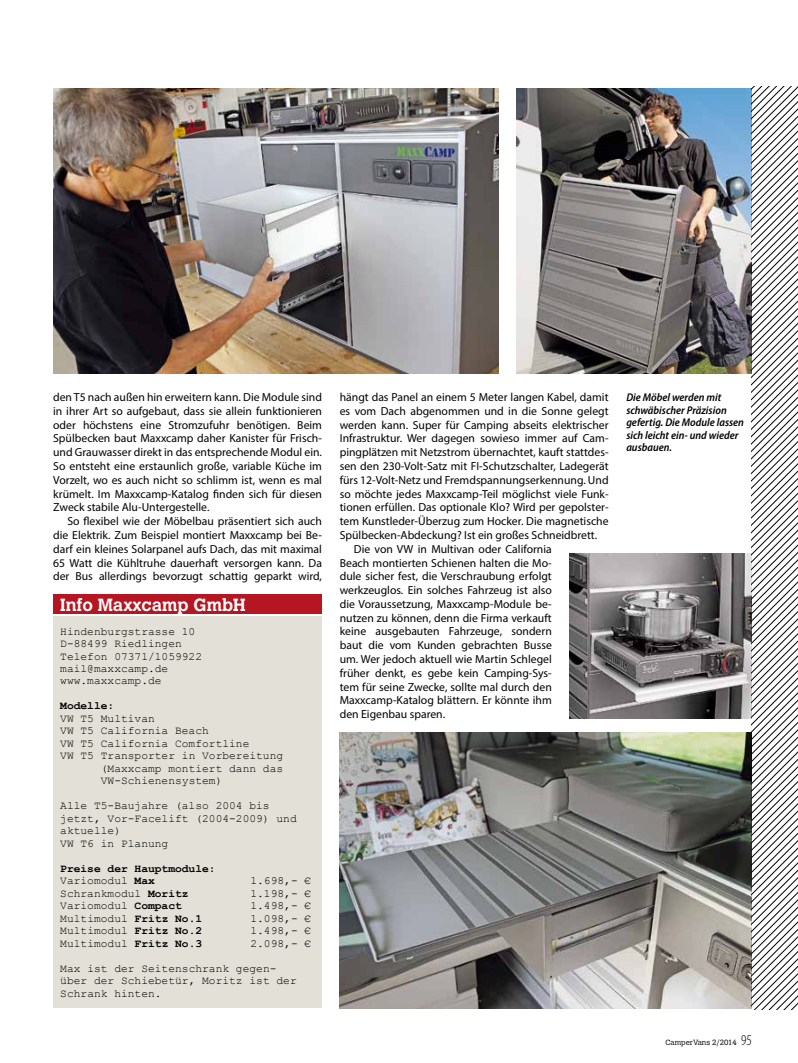
<style>
.page{position:relative;width:798px;height:1063px;background:#fff}
.page>*{position:absolute;margin:0;border:0;box-sizing:border-box;transform-origin:0 0}
.t1{font:700 17.5px "Calvert MT Std";color:#fff}
.t2{font:11.75px/13.8px "Myriad Pro";color:#000;text-align:justify}
.t3{font:11.25px/12.5px "Courier New";color:#000}
.t4{font:italic 600 semi-condensed 11.25px/12.5px "Myriad Pro";color:#000}
.t5{font:700 11.25px/12.5px "Courier New";color:#000}
.t6{font:300 7.5px "Calvert MT Std";color:#000}
.s1{font-weight:400}
.s2{font-weight:700}
.s3{font-family:"Myriad Pro";font-stretch:condensed;font-size:15px}
</style>
<div class="page">
<div style="left:53px;top:617px;width:269px;height:391px;background:#e3e0d8"></div>
<div style="left:53px;top:594px;width:269px;height:20px;background:#b51621"></div>
<img style="left:53px;top:89px;width:445px;height:284px">
<img style="left:569px;top:554px;width:182px;height:164px">
<img style="left:516px;top:89px;width:235px;height:284px">
<img style="left:339px;top:732px;width:412px;height:276px">
<svg style="left:751px;top:87px;width:46px;height:923px"></svg>
<p class="t2" style="left:53px;top:390px;width:270px">den T5 nach außen hin erweitern kann. Die Module sind in ihrer Art so aufgebaut, dass sie allein funktionieren oder höchstens eine Stromzufuhr benötigen. Beim Spülbecken baut Maxxcamp daher Kanister für Frisch&shy;und Grauwasser direkt in das entsprechende Modul ein.<br>So entsteht eine erstaunlich große, variable Küche im Vorzelt, wo es auch nicht so schlimm ist, wenn es mal krümelt. Im Maxxcamp-Katalog finden sich für diesen Zweck stabile Alu-Untergestelle.</p>
<p class="t2" style="left:53px;top:514px;width:270px;text-indent:14px">So flexibel wie der Möbelbau präsentiert sich auch die Elektrik. Zum Beispiel montiert Maxxcamp bei Be&shy;darf ein kleines Solarpanel aufs Dach, das mit maximal 65 Watt die Kühltruhe dauerhaft versorgen kann. Da der Bus allerdings bevorzugt schattig geparkt wird,</p>
<h1 class="t1" style="left:60px;top:593px;width:187px">Info Maxxcamp GmbH</h1>
<p class="t3" style="left:60px;top:624px;width:143px">Hindenburgstrasse 10<br>D-88499 Riedlingen<br>Telefon 07371/1059922 mail@maxxcamp.de www.maxxcamp.de</p>
<p class="t5" style="left:60px;top:699px;width:56px">Modelle:</p>
<p class="t3" style="left:60px;top:712px;width:96px">VW T5 Multivan</p>
<p class="t3" style="left:60px;top:724px;width:150px">VW T5 California Beach</p>
<p class="t3" style="left:60px;top:737px;width:191px">VW T5 California Comfortline</p>
<p class="t3" style="left:60px;top:749px;width:224px">VW T5 Transporter in Vorbereitung</p>
<p class="t3" style="left:101px;top:762px;width:184px">(Maxxcamp montiert dann das</p>
<p class="t3" style="left:101px;top:774px;width:123px">VW-Schienensystem)</p>
<p class="t3" style="left:60px;top:799px;width:238px">Alle T5-Baujahre (also 2004 bis jetzt, Vor-Facelift (2004-2009) und aktuelle)<br>VW T6 in Planung</p>
<p class="t5" style="left:60px;top:862px;width:157px">Preise der Hauptmodule:<br><span class="s1">Variomodul</span> Max</p>
<p class="t3" style="left:250px;top:874px;width:62px">1.698,- €</p>
<p class="t3" style="left:60px;top:887px;width:130px">Schrankmodul <span class="s2">Moritz</span></p>
<p class="t3" style="left:250px;top:887px;width:62px">1.198,- €</p>
<p class="t3" style="left:60px;top:899px;width:123px">Variomodul <span class="s2">Compact</span></p>
<p class="t3" style="left:250px;top:899px;width:62px">1.498,- €</p>
<p class="t3" style="left:60px;top:912px;width:143px">Multimodul <span class="s2">Fritz No.1</span></p>
<p class="t3" style="left:250px;top:912px;width:62px">1.098,- €</p>
<p class="t3" style="left:60px;top:924px;width:143px">Multimodul <span class="s2">Fritz No.2</span></p>
<p class="t3" style="left:250px;top:924px;width:62px">1.498,- €</p>
<p class="t3" style="left:60px;top:937px;width:143px">Multimodul <span class="s2">Fritz No.3</span></p>
<p class="t3" style="left:250px;top:937px;width:62px">2.098,- €</p>
<p class="t3" style="left:60px;top:962px;width:238px">Max ist der Seitenschrank gegen&shy;über der Schiebetür, Moritz ist der<br>Schrank hinten.</p>
<p class="t2" style="left:339px;top:390px;width:270px">hängt das Panel an einem 5 Meter langen Kabel, damit</p>
<p class="t2" style="left:339px;top:404px;width:270px">es vom Dach abgenommen und in die Sonne gelegt</p>
<p class="t2" style="left:339px;top:418px;width:270px">werden kann. Super für Camping abseits elektrischer</p>
<p class="t2" style="left:339px;top:431px;width:270px">Infrastruktur. Wer dagegen sowieso immer auf Cam-</p>
<p class="t2" style="left:339px;top:445px;width:270px">pingplätzen mit Netzstrom übernachtet, kauft stattdes-</p>
<p class="t2" style="left:339px;top:459px;width:270px">sen den 230-Volt-Satz mit FI-Schutzschalter, Ladegerät</p>
<p class="t2" style="left:339px;top:473px;width:270px">fürs 12-Volt-Netz und Fremdspannungserkennung. Und</p>
<p class="t2" style="left:339px;top:487px;width:270px">so möchte jedes Maxxcamp-Teil möglichst viele Funk-</p>
<p class="t2" style="left:339px;top:500px;width:270px">tionen erfüllen. Das optionale Klo? Wird per gepolster-</p>
<p class="t2" style="left:339px;top:514px;width:270px">tem Kunstleder-Überzug zum Hocker. Die magnetische</p>
<p class="t2" style="left:339px;top:528px;width:259px">Spülbecken-Abdeckung? Ist ein großes Schneidbrett.</p>
<p class="t2" style="left:354px;top:542px;width:199px">Die von VW in Multivan oder California</p>
<p class="t2" style="left:339px;top:556px;width:213px">Beach montierten Schienen halten die Mo-</p>
<p class="t2" style="left:339px;top:569px;width:213px">dule sicher fest, die Verschraubung erfolgt</p>
<p class="t2" style="left:339px;top:583px;width:213px">werkzeuglos. Ein solches Fahrzeug ist also</p>
<p class="t2" style="left:339px;top:597px;width:213px">die Voraussetzung, Maxxcamp-Module be-</p>
<p class="t2" style="left:339px;top:611px;width:213px">nutzen zu können, denn die Firma verkauft</p>
<p class="t2" style="left:339px;top:624px;width:213px">keine ausgebauten Fahrzeuge, sondern</p>
<p class="t2" style="left:339px;top:638px;width:213px">baut die vom Kunden gebrachten Busse</p>
<p class="t2" style="left:339px;top:652px;width:213px">um. Wer jedoch aktuell wie Martin Schlegel</p>
<p class="t2" style="left:339px;top:666px;width:213px">früher denkt, es gebe kein Camping-Sys-</p>
<p class="t2" style="left:339px;top:680px;width:213px">tem für seine Zwecke, sollte mal durch den</p>
<p class="t2" style="left:339px;top:693px;width:213px">Maxxcamp-Katalog blättern. Er könnte ihm</p>
<p class="t2" style="left:339px;top:707px;width:107px">den Eigenbau sparen.</p>
<p class="t4" style="left:626px;top:391px;width:119px">Die Möbel werden mit schwäbischer Präzision gefertig. Die Module lassen sich leicht ein- und wieder ausbauen.</p>
<p class="t6" style="left:665px;top:1038px;width:88px">CamperVans 2/2014 <span class="s3">95</span></p>
</div>
